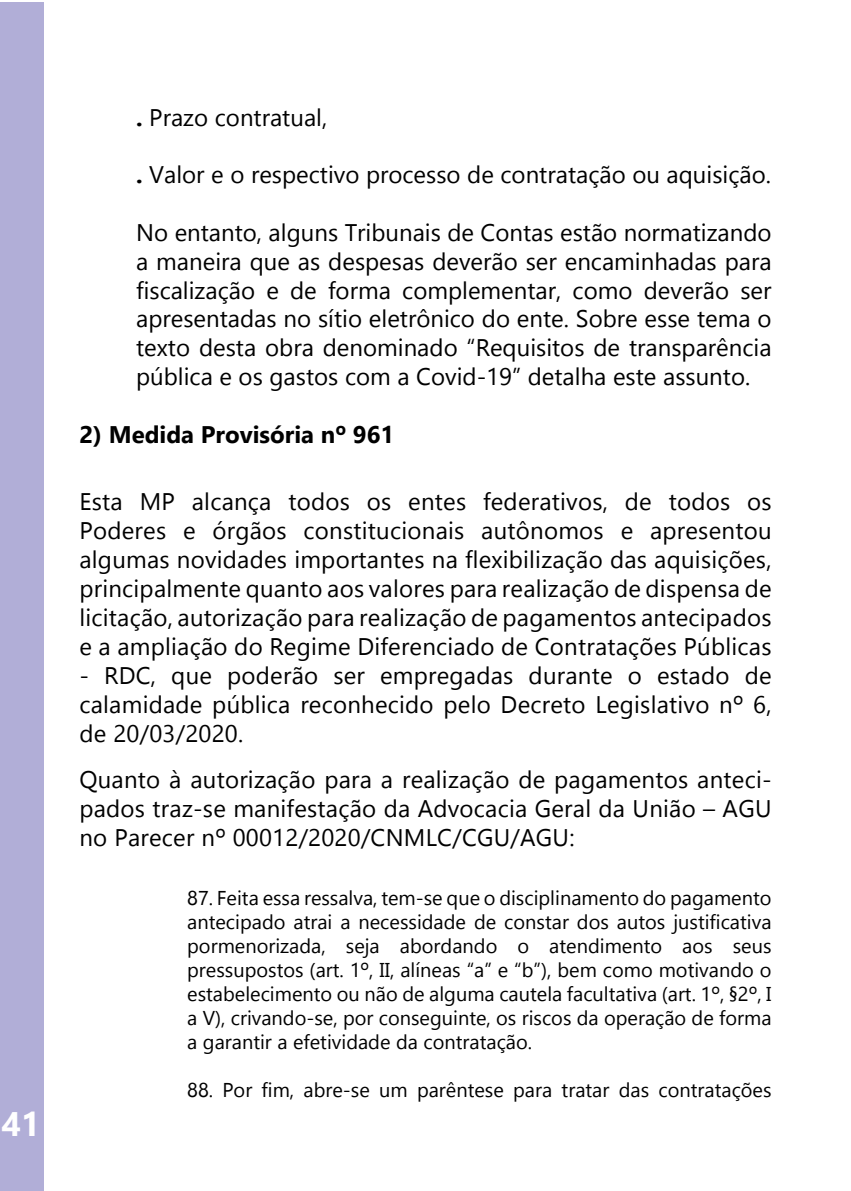
<style>
.page{position:relative;width:851px;height:1191px;background:#fff}
.page>*{position:absolute;margin:0;border:0;box-sizing:border-box;transform-origin:0 0}
.t1{font:700 34px "Gadugi";color:#fff}
.t2{font:24px/29px "Gadugi";letter-spacing:.01em;color:#000;text-align:justify}
.t3{font:700 24px "Gadugi";color:#000}
.t4{font:20px/24px "Gadugi";color:#000;text-align:justify}
.s1{font-weight:700}
</style>
<div class="page">
<div style="left:0;top:2px;width:44px;height:1189px;background:#b1aed7"></div>
<h1 class="t1" style="left:1px;top:1103px;width:41px">41</h1>
<p class="t2" style="left:136px;top:103px;width:193px"><span class="s1">.</span> Prazo contratual,</p>
<p class="t2" style="left:136px;top:160px;width:636px"><span class="s1">.</span> Valor e o respectivo processo de contratação ou aquisição.</p>
<p class="t2" style="left:136px;top:218px;width:636px">No entanto, alguns Tribunais de Contas estão normatizando a maneira que as despesas deverão ser encaminhadas para fiscalização e de forma complementar, como deverão ser apresentadas no sítio eletrônico do ente. Sobre esse tema o texto desta obra denominado “Requisitos de transparência pública e os gastos com a Covid-19” detalha este assunto.</p>
<p class="t3" style="left:79px;top:419px;width:316px">2) Medida Provisória nº 961</p>
<p class="t2" style="left:79px;top:486px;width:693px">Esta MP alcança todos os entes federativos, de todos os Poderes e órgãos constitucionais autônomos e apresentou algumas novidades importantes na flexibilização das aquisições, principalmente quanto aos valores para realização de dispensa de licitação, autorização para realização de pagamentos antecipados e a ampliação do Regime Diferenciado de Contratações Públicas</p>
<p class="t2" style="left:79px;top:660px;width:693px">- RDC, que poderão ser empregadas durante o estado de calamidade pública reconhecido pelo Decreto Legislativo nº 6, de 20/03/2020.</p>
<p class="t2" style="left:79px;top:764px;width:693px">Quanto à autorização para a realização de pagamentos anteci&shy;pados traz-se manifestação da Advocacia Geral da União – AGU no Parecer nº 00012/2020/CNMLC/CGU/AGU:</p>
<p class="t4" style="left:187px;top:886px;width:585px">87. Feita essa ressalva, tem-se que o disciplinamento do pagamento antecipado atrai a necessidade de constar dos autos justificativa pormenorizada, seja abordando o atendimento aos seus pressupostos (art. 1º, II, alíneas “a” e “b”), bem como motivando o estabelecimento ou não de alguma cautela facultativa (art. 1º, §2º, I a V), crivando-se, por conseguinte, os riscos da operação de forma a garantir a efetividade da contratação.</p>
<p class="t4" style="left:187px;top:1078px;width:585px">88. Por fim, abre-se um parêntese para tratar das contratações</p>
</div>
